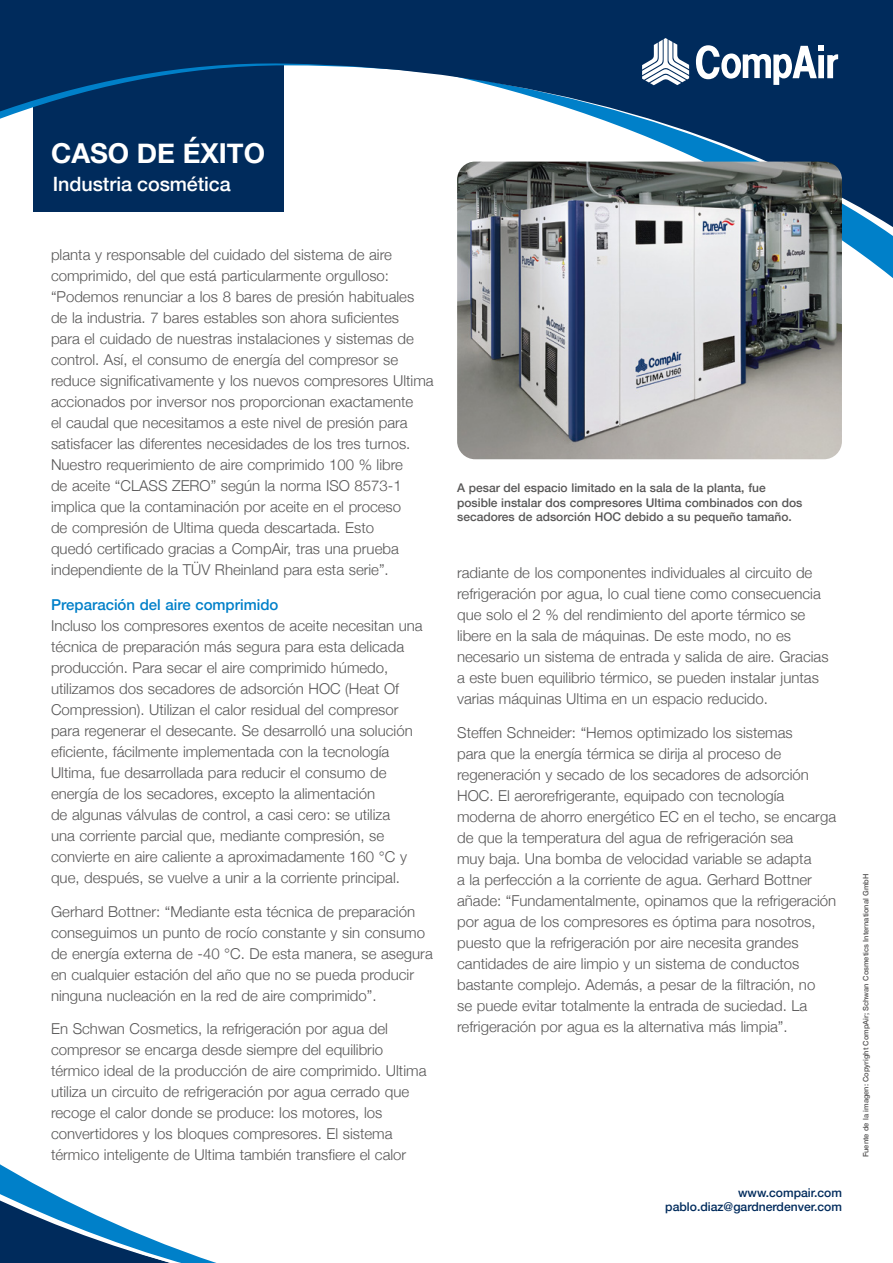
<style>
.page{position:relative;width:893px;height:1263px;background:#fff}
.page>*{position:absolute;margin:0;border:0;box-sizing:border-box;transform-origin:0 0}
.t1{font:700 27.45px "Helvetica Neue";color:#fff}
.t2{font:500 19.8px "Helvetica Neue";letter-spacing:-.005em;color:#fff}
.t3{font:300 15px/21px "Helvetica Neue";color:#575656}
.t4{font:500 15px "Helvetica Neue";color:#0080c9}
.t5{font:500 12.15px/14.5px "Helvetica Neue";color:#002b5c;text-align:right}
.t6{font:500 12px/14.4px "Helvetica Neue";color:#575656}
.t7{font:500 7.5px "Helvetica Neue";color:#575656}
</style>
<div class="page">
<svg style="left:0;top:1164px;width:217px;height:99px"></svg>
<svg style="left:0;top:0;width:893px;height:235px;fill:#002b5c"></svg>
<svg style="left:696px;top:45px;width:142px;height:40px"></svg>
<svg style="left:642px;top:38px;width:47px;height:47px"></svg>
<img style="left:457px;top:162px;width:385px;height:297px">
<h1 class="t1" style="left:51px;top:132px;width:216px">CASO DE ÉXITO</h1>
<h2 class="t2" style="left:53px;top:168px;width:179px">Industria cosmética</h2>
<p class="t3" style="left:51px;top:243px;width:384px">planta y responsable del cuidado del sistema de aire comprimido, del que está particularmente orgulloso: “Podemos renunciar a los 8 bares de presión habituales de la industria. 7 bares estables son ahora suficientes<br>para el cuidado de nuestras instalaciones y sistemas de control. Así, el consumo de energía del compresor se reduce significativamente y los nuevos compresores Ultima accionados por inversor nos proporcionan exactamente<br>el caudal que necesitamos a este nivel de presión para satisfacer las diferentes necesidades de los tres turnos.<br>Nuestro requerimiento de aire comprimido 100 % libre<br>de aceite “CLASS ZERO” según la norma ISO 8573-1 implica que la contaminación por aceite en el proceso<br>de compresión de Ultima queda descartada. Esto<br>quedó certificado gracias a CompAir, tras una prueba independiente de la TÜV Rheinland para esta serie”.</p>
<p class="t4" style="left:51px;top:592px;width:229px">Preparación del aire comprimido</p>
<p class="t3" style="left:51px;top:614px;width:373px">Incluso los compresores exentos de aceite necesitan una técnica de preparación más segura para esta delicada producción. Para secar el aire comprimido húmedo, utilizamos dos secadores de adsorción HOC (Heat Of Compression). Utilizan el calor residual del compresor para regenerar el desecante. Se desarrolló una solución eficiente, fácilmente implementada con la tecnología Ultima, fue desarrollada para reducir el consumo de energía de los secadores, excepto la alimentación<br>de algunas válvulas de control, a casi cero: se utiliza<br>una corriente parcial que, mediante compresión, se convierte en aire caliente a aproximadamente 160 °C y que, después, se vuelve a unir a la corriente principal.</p>
<p class="t3" style="left:51px;top:899px;width:383px">Gerhard Bottner: “Mediante esta técnica de preparación conseguimos un punto de rocío constante y sin consumo de energía externa de -40 °C. De esta manera, se asegura en cualquier estación del año que no se pueda producir ninguna nucleación en la red de aire comprimido”.</p>
<p class="t3" style="left:51px;top:1017px;width:377px">En Schwan Cosmetics, la refrigeración por agua del compresor se encarga desde siempre del equilibrio térmico ideal de la producción de aire comprimido. Ultima utiliza un circuito de refrigeración por agua cerrado que recoge el calor donde se produce: los motores, los convertidores y los bloques compresores. El sistema térmico inteligente de Ultima también transfiere el calor</p>
<p class="t6" style="left:457px;top:480px;width:347px">A pesar del espacio limitado en la sala de la planta, fue posible instalar dos compresores Ultima combinados con dos secadores de adsorción HOC debido a su pequeño tamaño.</p>
<p class="t3" style="left:457px;top:561px;width:373px">radiante de los componentes individuales al circuito de refrigeración por agua, lo cual tiene como consecuencia que solo el 2 % del rendimiento del aporte térmico se libere en la sala de máquinas. De este modo, no es necesario un sistema de entrada y salida de aire. Gracias a este buen equilibrio térmico, se pueden instalar juntas varias máquinas Ultima en un espacio reducido.</p>
<p class="t3" style="left:457px;top:721px;width:381px">Steffen Schneider: “Hemos optimizado los sistemas<br>para que la energía térmica se dirija al proceso de regeneración y secado de los secadores de adsorción HOC. El aerorefrigerante, equipado con tecnología moderna de ahorro energético EC en el techo, se encarga de que la temperatura del agua de refrigeración sea<br>muy baja. Una bomba de velocidad variable se adapta<br>a la perfección a la corriente de agua. Gerhard Bottner añade: “Fundamentalmente, opinamos que la refrigeración por agua de los compresores es óptima para nosotros, puesto que la refrigeración por aire necesita grandes cantidades de aire limpio y un sistema de conductos bastante complejo. Además, a pesar de la filtración, no<br>se puede evitar totalmente la entrada de suciedad. La refrigeración por agua es la alternativa más limpia”.</p>
<p class="t5" style="left:665px;top:1184px;width:178px">www.compair.com pablo.diaz@gardnerdenver.com</p>
<p class="t7" style="left:860px;top:1157px;width:285px;rotate:-90deg">Fuente de la imagen: Copyright CompAir; Schwan Cosmetics International GmbH</p>
</div>
